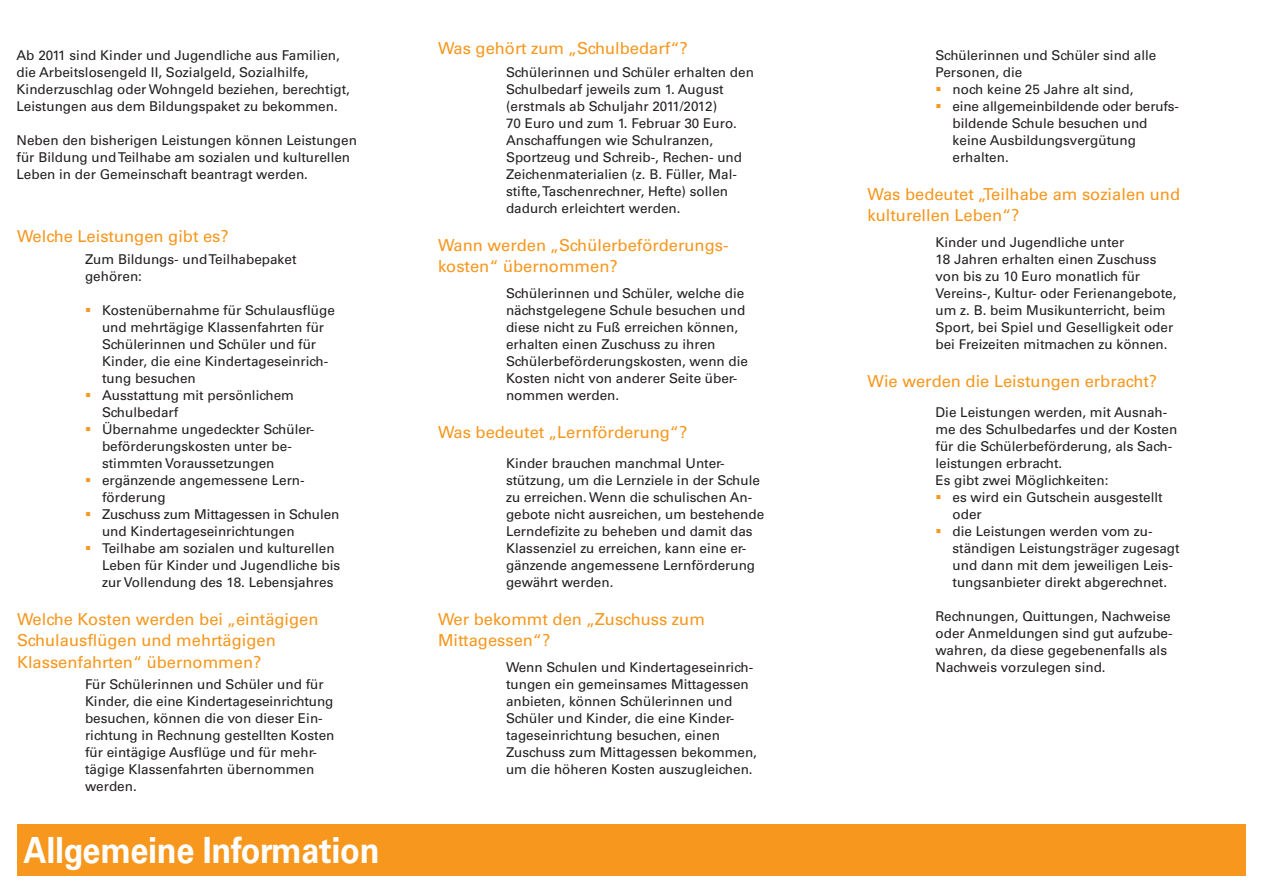
<style>
.page{position:relative;width:1263px;height:893px;background:#fff}
.page>*{position:absolute;margin:0;border:0;box-sizing:border-box;transform-origin:0 0}
.t1{font:700 36px "Univers LT Std";letter-spacing:-.01em;color:#fff;scale:.9 1}
.Absatzformat_2{font:16.5px/21.3px "Univers LT Std";color:#f7971d}
.einzug_re_16mm{font:13.5px/17px "Univers LT Std";color:#231f20}
.einzug_re_und_li{font:13.5px/17px "Univers LT Std";color:#231f20}
.s1{color:#f7971d}
</style>
<div class="page">
<div style="left:17px;top:825px;width:1229px;height:51px;background:#f7971d"></div>
<p class="einzug_re_16mm" style="left:17px;top:46px;width:335px">Ab 2011 sind Kinder und Jugendliche aus Familien, die Arbeitslosengeld II, Sozialgeld, Sozialhilfe, Kinderzuschlag oder Wohngeld beziehen, berechtigt, Leistungen aus dem Bildungspaket zu bekommen.</p>
<p class="einzug_re_16mm" style="left:17px;top:131px;width:342px">Neben den bisherigen Leistungen können Leistungen für Bildung und Teilhabe am sozialen und kulturellen<br>Leben in der Gemeinschaft beantragt werden.</p>
<p class="Absatzformat_2" style="left:17px;top:225px;width:213px">Welche Leistungen gibt es?</p>
<p class="einzug_re_16mm" style="left:85px;top:250px;width:213px">Zum Bildungs- und Teilhabepaket gehören:</p>
<p class="einzug_re_und_li" style="left:102px;top:301px;width:234px;text-indent:-17px"><span class="s1">▪</span> Kostenübernahme für Schulausflüge und mehrtägige Klassenfahrten für<br>Schülerinnen und Schüler und für<br>Kinder, die eine Kindertageseinrich&shy;tung besuchen</p>
<p class="einzug_re_und_li" style="left:102px;top:387px;width:193px;text-indent:-17px"><span class="s1">▪</span> Ausstattung mit persönlichem<br>Schulbedarf</p>
<p class="einzug_re_und_li" style="left:102px;top:421px;width:214px;text-indent:-17px"><span class="s1">▪</span> Übernahme ungedeckter Schüler&shy;beförderungskosten unter be&shy;stimmten Voraussetzungen</p>
<p class="einzug_re_und_li" style="left:102px;top:472px;width:204px;text-indent:-17px"><span class="s1">▪</span> ergänzende angemessene Lern&shy;förderung</p>
<p class="einzug_re_und_li" style="left:102px;top:506px;width:239px;text-indent:-17px"><span class="s1">▪</span> Zuschuss zum Mittagessen in Schulen und Kindertageseinrichtungen</p>
<p class="einzug_re_und_li" style="left:102px;top:540px;width:240px;text-indent:-17px"><span class="s1">▪</span> Teilhabe am sozialen und kulturellen<br>Leben für Kinder und Jugendliche bis zur Vollendung des 18. Lebensjahres</p>
<p class="Absatzformat_2" style="left:17px;top:609px;width:303px">Welche Kosten werden bei „eintägigen<br>Schulausflügen und mehrtägigen<br>Klassenfahrten“ übernommen?</p>
<p class="einzug_re_16mm" style="left:85px;top:676px;width:251px">Für Schülerinnen und Schüler und für Kinder, die eine Kindertageseinrichtung besuchen, können die von dieser Ein&shy;richtung in Rechnung gestellten Kosten für eintägige Ausflüge und für mehr&shy;tägige Klassenfahrten übernommen werden.</p>
<p class="t1" style="left:23px;top:829px;width:397px">Allgemeine Information</p>
<p class="Absatzformat_2" style="left:438px;top:38px;width:251px">Was gehört zum „Schulbedarf“?</p>
<p class="einzug_re_16mm" style="left:506px;top:63px;width:249px">Schülerinnen und Schüler erhalten den Schulbedarf jeweils zum 1. August (erstmals ab Schuljahr 2011/2012)<br>70 Euro und zum 1. Februar 30 Euro.<br>Anschaffungen wie Schulranzen, Sportzeug und Schreib-, Rechen- und Zeichenmaterialien (z. B. Füller, Mal&shy;stifte, Taschenrechner, Hefte) sollen dadurch erleichtert werden.</p>
<p class="Absatzformat_2" style="left:438px;top:234px;width:292px">Wann werden „Schülerbeförderungs&shy;kosten“ übernommen?</p>
<p class="einzug_re_16mm" style="left:506px;top:284px;width:244px">Schülerinnen und Schüler, welche die nächstgelegene Schule besuchen und diese nicht zu Fuß erreichen können, erhalten einen Zuschuss zu ihren Schülerbeförderungskosten, wenn die Kosten nicht von anderer Seite über&shy;nommen werden.</p>
<p class="Absatzformat_2" style="left:438px;top:422px;width:251px">Was bedeutet „Lernförderung“?</p>
<p class="einzug_re_16mm" style="left:506px;top:455px;width:260px">Kinder brauchen manchmal Unter&shy;stützung, um die Lernziele in der Schule zu erreichen. Wenn die schulischen An&shy;gebote nicht ausreichen, um bestehende Lerndefizite zu beheben und damit das Klassenziel zu erreichen, kann eine er&shy;gänzende angemessene Lernförderung gewährt werden.</p>
<p class="Absatzformat_2" style="left:438px;top:609px;width:268px">Wer bekommt den „Zuschuss zum<br>Mittagessen“?</p>
<p class="einzug_re_16mm" style="left:506px;top:659px;width:252px">Wenn Schulen und Kindertageseinrich&shy;tungen ein gemeinsames Mittagessen anbieten, können Schülerinnen und Schüler und Kinder, die eine Kinder&shy;tageseinrichtung besuchen, einen Zuschuss zum Mittagessen bekommen, um die höheren Kosten auszugleichen.</p>
<p class="einzug_re_16mm" style="left:935px;top:46px;width:222px">Schülerinnen und Schüler sind alle<br>Personen, die</p>
<p class="einzug_re_und_li" style="left:935px;top:80px;width:199px"><span class="s1">▪</span> noch keine 25 Jahre alt sind,</p>
<p class="einzug_re_und_li" style="left:952px;top:97px;width:228px;text-indent:-17px"><span class="s1">▪</span> eine allgemeinbildende oder berufs&shy;bildende Schule besuchen und</p>
<p class="einzug_re_und_li" style="left:952px;top:131px;width:185px">keine Ausbildungsvergütung erhalten.</p>
<p class="Absatzformat_2" style="left:867px;top:183px;width:314px">Was bedeutet „Teilhabe am sozialen und kulturellen Leben“?</p>
<p class="einzug_re_16mm" style="left:935px;top:233px;width:190px">Kinder und Jugendliche unter</p>
<p class="einzug_re_16mm" style="left:935px;top:250px;width:242px">18 Jahren erhalten einen Zuschuss von bis zu 10 Euro monatlich für Vereins-, Kultur- oder Ferienangebote, um z. B. beim Musikunterricht, beim Sport, bei Spiel und Geselligkeit oder bei Freizeiten mitmachen zu können.</p>
<p class="Absatzformat_2" style="left:867px;top:371px;width:291px">Wie werden die Leistungen erbracht?</p>
<p class="einzug_re_16mm" style="left:935px;top:404px;width:243px">Die Leistungen werden, mit Ausnah&shy;me des Schulbedarfes und der Kosten für die Schülerbeförderung, als Sach&shy;leistungen erbracht.</p>
<p class="einzug_re_16mm" style="left:935px;top:472px;width:174px">Es gibt zwei Möglichkeiten:</p>
<p class="einzug_re_und_li" style="left:935px;top:489px;width:229px"><span class="s1">▪</span> es wird ein Gutschein ausgestellt</p>
<p class="einzug_re_und_li" style="left:952px;top:506px;width:31px">oder</p>
<p class="einzug_re_und_li" style="left:952px;top:523px;width:229px;text-indent:-17px"><span class="s1">▪</span> die Leistungen werden vom zu&shy;ständigen Leistungsträger zugesagt und dann mit dem jeweiligen Leis&shy;tungsanbieter direkt abgerechnet.</p>
<p class="einzug_re_16mm" style="left:935px;top:608px;width:239px">Rechnungen, Quittungen, Nachweise oder Anmeldungen sind gut aufzube&shy;wahren, da diese gegebenenfalls als Nachweis vorzulegen sind.</p>
</div>
